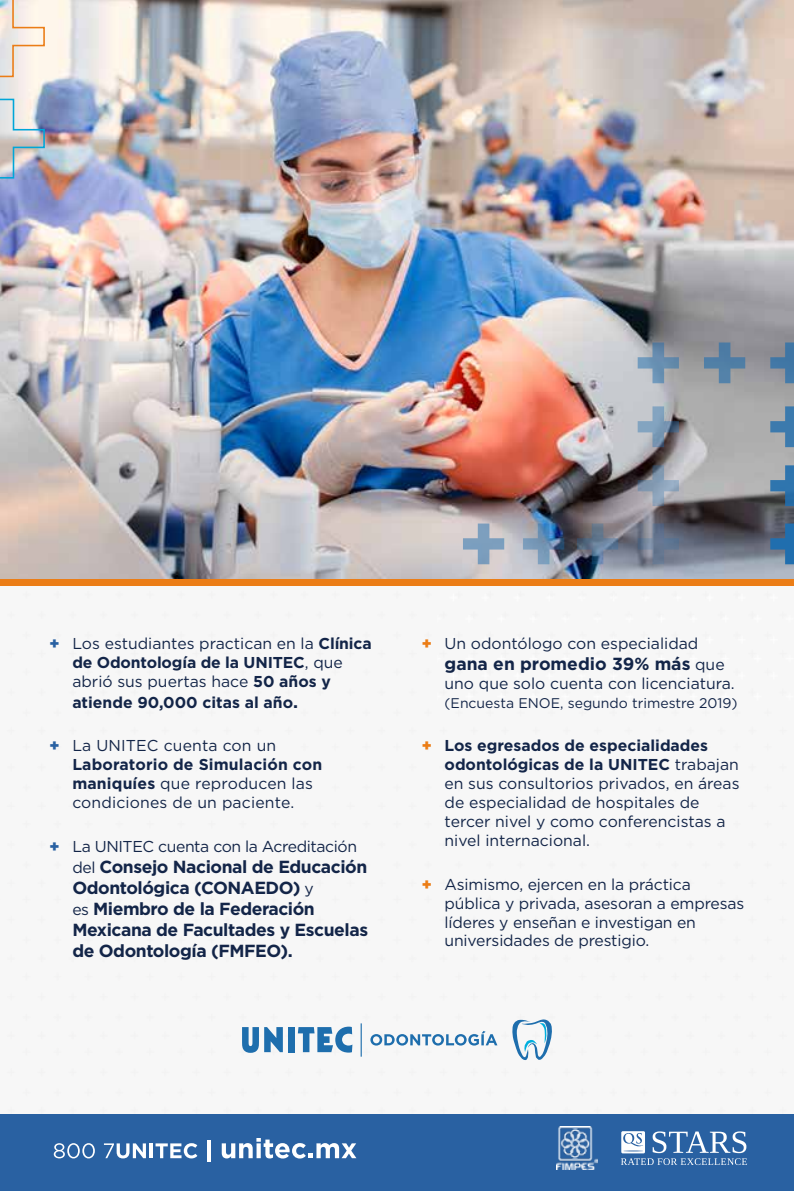
<style>
.page{position:relative;width:794px;height:1191px;background:#fff}
.page>*{position:absolute;margin:0;border:0;box-sizing:border-box;transform-origin:0 0}
.t1{font:700 17.5px/21px "Gotham";letter-spacing:-.025em;color:#132548}
.t2{font:700 17.5px "Gotham";color:#132548}
.t3{font:15.75px/18.9px "Gotham";color:#132548}
.t4{font:15.75px "Gotham";letter-spacing:-.025em;color:#132548}
.t5{font:700 15.75px "Gotham";color:#132548}
.t6{font:14px "Gotham";color:#132548}
.s1{font-weight:900;color:#2961a2}
.s2{font-weight:700}
.s3{font-size:17.5px}
.s4{font-weight:400;font-size:15.75px}
.s5{font-weight:900;color:#eb7d16}
</style>
<div class="page">
<img style="left:0;top:0;width:794px;height:579px">
<svg style="left:0;top:585px;width:794px;height:529px"></svg>
<div style="left:0;top:579px;width:794px;height:6px;background:#eb7d16"></div>
<svg style="left:0;top:0;width:46px;height:78px"></svg>
<img style="left:0;top:98px;width:46px;height:81px">
<div style="left:0;top:1114px;width:794px;height:77px;background:#2961a2"></div>
<svg style="left:54px;top:1143px;width:41px;height:15px"></svg>
<svg style="left:104px;top:1143px;width:42px;height:15px"></svg>
<hr style="left:150px;top:1143px;width:3px;height:15px;background:#fff">
<svg style="left:155px;top:1143px;width:42px;height:15px"></svg>
<hr style="left:208px;top:1140px;width:3px;height:21px;background:#fff">
<svg style="left:222px;top:1138px;width:134px;height:20px"></svg>
<svg style="left:621px;top:1131px;width:126px;height:34px"></svg>
<img style="left:556px;top:1127px;width:41px;height:42px">
<svg style="left:704px;top:342px;width:41px;height:41px"></svg>
<svg style="left:637px;top:342px;width:42px;height:41px"></svg>
<svg style="left:463px;top:523px;width:41px;height:41px"></svg>
<svg style="left:637px;top:406px;width:42px;height:41px"></svg>
<svg style="left:637px;top:465px;width:42px;height:41px"></svg>
<svg style="left:637px;top:523px;width:42px;height:41px"></svg>
<svg style="left:577px;top:523px;width:41px;height:41px"></svg>
<svg style="left:523px;top:523px;width:41px;height:41px"></svg>
<svg style="left:770px;top:523px;width:24px;height:41px"></svg>
<svg style="left:770px;top:406px;width:24px;height:41px"></svg>
<svg style="left:770px;top:465px;width:24px;height:41px"></svg>
<svg style="left:770px;top:342px;width:24px;height:41px"></svg>
<svg style="left:370px;top:1031px;width:127px;height:14px"></svg>
<svg style="left:242px;top:1027px;width:41px;height:25px"></svg>
<div style="left:288px;top:1027px;width:6px;height:25px;background:#1e6ead"></div>
<svg style="left:298px;top:1026px;width:54px;height:26px"></svg>
<hr style="left:361px;top:1023px;width:1px;height:33px;background:#1e6ead">
<svg style="left:511px;top:1019px;width:42px;height:43px"></svg>
<p class="t3" style="left:72px;top:633px;width:301px;text-indent:-23px"><span class="s1">+</span> Los estudiantes practican en la <span class="s2">Clínica de Odontología de la UNITEC</span>, que abrió sus puertas hace <span class="s2">50 años y</span></p>
<p class="t5" style="left:72px;top:691px;width:227px">atiende 90,000 citas al año<span class="s3">.</span></p>
<p class="t3" style="left:72px;top:736px;width:251px;text-indent:-23px"><span class="s1">+</span> La UNITEC cuenta con un<br><span class="s2">Laboratorio de Simulación con maniquíes</span> que reproducen las condiciones de un paciente.</p>
<p class="t4" style="left:50px;top:836px;width:309px"><span class="s1">+</span> La UNITEC cuenta con la Acreditación</p>
<p class="t1" style="left:72px;top:856px;width:297px"><span class="s4">del</span> Consejo Nacional de Educación<br>Odontológica (CONAEDO) <span class="s4">y<br>es</span> Miembro de la Federación<br>Mexicana de Facultades y Escuelas de Odontología (FMFEO).</p>
<p class="t3" style="left:422px;top:633px;width:278px"><span class="s5">+</span> Un odontólogo con especialidad</p>
<p class="t2" style="left:444px;top:652px;width:282px">gana en promedio 39% más <span class="s4">que</span></p>
<p class="t3" style="left:444px;top:673px;width:292px">uno que solo cuenta con licenciatura.</p>
<p class="t6" style="left:444px;top:694px;width:294px">(Encuesta ENOE, segundo trimestre 2019)</p>
<p class="t3" style="left:444px;top:736px;width:296px;text-indent:-23px"><span class="s5">+</span> <span class="s2">Los egresados de especialidades odontológicas de la UNITEC</span> trabajan en sus consultorios privados, en áreas de especialidad de hospitales de tercer nivel y como conferencistas a nivel internacional.</p>
<p class="t3" style="left:444px;top:874px;width:301px;text-indent:-23px"><span class="s5">+</span> Asimismo, ejercen en la práctica pública y privada, asesoran a empresas líderes y enseñan e investigan en universidades de prestigio.</p>
</div>
